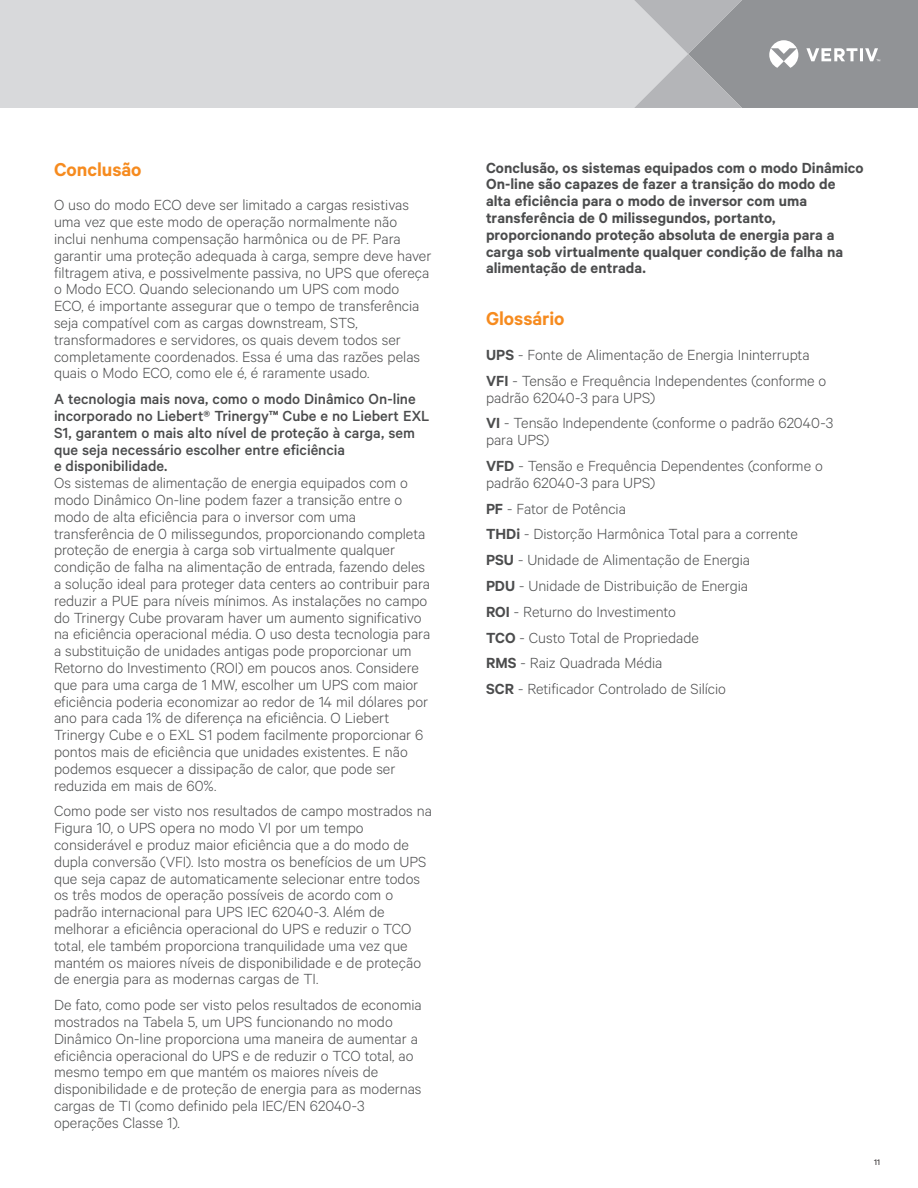
<style>
.page{position:relative;width:918px;height:1188px;background:#fff}
.page>*{position:absolute;margin:0;border:0;box-sizing:border-box;transform-origin:0 0}
.t1{font:600 21px "Calibre";color:#f68b1f}
.t2{font:300 16.5px/16.8px "Calibre";color:#4b4c4d}
.t3{font:600 16.5px/16.8px "Calibre";color:#4b4c4d}
.t4{font:500 16.5px/16.8px "Calibre";color:#4b4c4d}
.t5{font:9px "Calibre";color:#231f20}
.s1{font-weight:600}
</style>
<div class="page">
<div style="left:0;top:0;width:634px;height:108px;background:#d8d9db"></div>
<svg style="left:634px;top:0;width:284px;height:108px"></svg>
<p class="t1" style="left:54px;top:157px;width:89px">Conclusão</p>
<p class="t2" style="left:54px;top:196px;width:379px">O uso do modo ECO deve ser limitado a cargas resistivas uma vez que este modo de operação normalmente não inclui nenhuma compensação harmônica ou de PF. Para garantir uma proteção adequada à carga, sempre deve haver filtragem ativa, e possivelmente passiva, no UPS que ofereça o Modo ECO. Quando selecionando um UPS com modo ECO, é importante assegurar que o tempo de transferência seja compatível com as cargas downstream, STS, transformadores e servidores, os quais devem todos ser completamente coordenados. Essa é uma das razões pelas quais o Modo ECO, como ele é, é raramente usado.</p>
<p class="t4" style="left:54px;top:390px;width:377px">A tecnologia mais nova, como o modo Dinâmico On-line incorporado no Liebert® Trinergy™ Cube e no Liebert EXL S1, garantem o mais alto nível de proteção à carga, sem que seja necessário escolher entre eficiência<br>e disponibilidade.</p>
<p class="t2" style="left:54px;top:474px;width:378px">Os sistemas de alimentação de energia equipados com o modo Dinâmico On-line podem fazer a transição entre o modo de alta eficiência para o inversor com uma transferência de 0 milissegundos, proporcionando completa proteção de energia à carga sob virtualmente qualquer condição de falha na alimentação de entrada, fazendo deles a solução ideal para proteger data centers ao contribuir para reduzir a PUE para níveis mínimos. As instalações no campo do Trinergy Cube provaram haver um aumento significativo na eficiência operacional média. O uso desta tecnologia para a substituição de unidades antigas pode proporcionar um Retorno do Investimento (ROI) em poucos anos. Considere que para uma carga de 1 MW, escolher um UPS com maior eficiência poderia economizar ao redor de 14 mil dólares por ano para cada 1% de diferença na eficiência. O Liebert Trinergy Cube e o EXL S1 podem facilmente proporcionar 6 pontos mais de eficiência que unidades existentes. E não podemos esquecer a dissipação de calor, que pode ser reduzida em mais de 60%.</p>
<p class="t2" style="left:54px;top:802px;width:379px">Como pode ser visto nos resultados de campo mostrados na Figura 10, o UPS opera no modo VI por um tempo considerável e produz maior eficiência que a do modo de dupla conversão (VFI). Isto mostra os benefícios de um UPS que seja capaz de automaticamente selecionar entre todos os três modos de operação possíveis de acordo com o padrão internacional para UPS IEC 62040-3. Além de melhorar a eficiência operacional do UPS e reduzir o TCO total, ele também proporciona tranquilidade uma vez que mantém os maiores níveis de disponibilidade e de proteção de energia para as modernas cargas de TI.</p>
<p class="t2" style="left:54px;top:996px;width:369px">De fato, como pode ser visto pelos resultados de economia mostrados na Tabela 5, um UPS funcionando no modo Dinâmico On-line proporciona uma maneira de aumentar a eficiência operacional do UPS e de reduzir o TCO total, ao mesmo tempo em que mantém os maiores níveis de disponibilidade e de proteção de energia para as modernas cargas de TI (como definido pela IEC/EN 62040-3 operações Classe 1).</p>
<p class="t3" style="left:486px;top:159px;width:379px">Conclusão, os sistemas equipados com o modo Dinâmico On-line são capazes de fazer a transição do modo de alta eficiência para o modo de inversor com uma transferência de 0 milissegundos, portanto, proporcionando proteção absoluta de energia para a carga sob virtualmente qualquer condição de falha na alimentação de entrada.</p>
<p class="t1" style="left:486px;top:306px;width:80px">Glossário</p>
<p class="t2" style="left:486px;top:341px;width:342px;line-height:25.8px"><span class="s1">UPS</span> - Fonte de Alimentação de Energia Ininterrupta<br><span class="s1">VFI</span> - Tensão e Frequência Independentes (conforme o</p>
<p class="t2" style="left:486px;top:384px;width:349px;line-height:25.8px">padrão 62040-3 para UPS)<br><span class="s1">VI</span> - Tensão Independente (conforme o padrão 62040-3</p>
<p class="t2" style="left:486px;top:426px;width:339px;line-height:25.8px">para UPS)<br><span class="s1">VFD</span> - Tensão e Frequência Dependentes (conforme o</p>
<p class="t2" style="left:486px;top:469px;width:313px;line-height:25.8px">padrão 62040-3 para UPS)<br><span class="s1">PF</span> - Fator de Potência<br><span class="s1">THDi</span> - Distorção Harmônica Total para a corrente <span class="s1">PSU</span> - Unidade de Alimentação de Energia<br><span class="s1">PDU</span> - Unidade de Distribuição de Energia<br><span class="s1">ROI</span> - Returno do Investimento<br><span class="s1">TCO</span> - Custo Total de Propriedade<br><span class="s1">RMS</span> - Raiz Quadrada Média<br><span class="s1">SCR</span> - Retificador Controlado de Silício</p>
<p class="t5" style="left:874px;top:1157px;width:7px">11</p>
</div>
